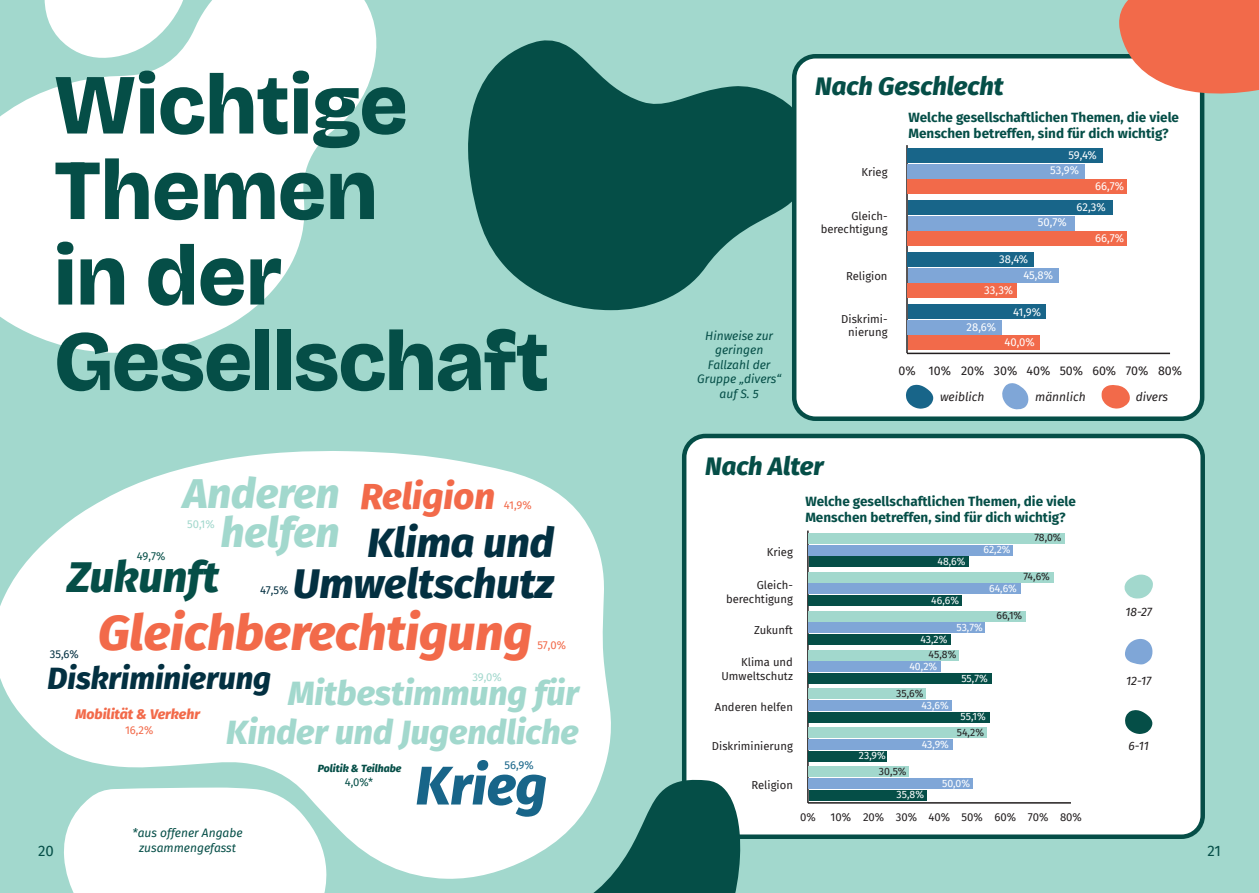
<style>
.page{position:relative;width:1259px;height:893px;background:#a2d8cd}
.page>*{position:absolute;margin:0;border:0;box-sizing:border-box;transform-origin:0 0}
.t1{font:800 85.5px/85.5px "Bricolage Grotesque 96 pt";color:#054e47}
.t2{font:italic 800 54.3px "Fira Sans";color:#186589}
.t3{font:italic 800 49.65px "Fira Sans";color:#f26a4a}
.t4{font:italic 800 43.2px "Fira Sans";color:#054e47}
.t5{font:italic 800 42px/39px "Fira Sans";color:#a2d8cd;text-align:right}
.t6{font:italic 800 41.25px/40.5px "Fira Sans";color:#033041;text-align:right}
.t7{font:italic 800 36.45px "Fira Sans";color:#f26a4a}
.t8{font:italic 800 33.9px/39px "Fira Sans";color:#a2d8cd;text-align:right}
.t9{font:italic 800 30.9px "Fira Sans";color:#033041}
.t10{font:italic 800 25.5px "Fira Sans";color:#054e47}
.t11{font:15px "Fira Sans";color:#054e47}
.t12{font:italic 800 14.1px "Fira Sans";color:#f26a4a}
.t13{font:700 13.5px/16.2px "Fira Sans";color:#054e47}
.t14{font:12.45px "Fira Sans";color:#231f20}
.t15{font:italic 12px/14.4px "Fira Sans";color:#054e47;text-align:center}
.t16{font:italic 12px "Fira Sans";color:#231f20}
.t17{font:11.25px/13.5px "Fira Sans";color:#231f20;text-align:right}
.t18{font:11.25px/15.3px "Fira Sans";color:#fff}
.t19{font:11.25px "Fira Sans";color:#f26a4a}
.t20{font:11.25px "Fira Sans";color:#054e47}
.t21{font:11.25px "Fira Sans";color:#a2d8cd}
.t22{font:11.25px "Fira Sans";color:#033041}
.t23{font:11.25px "Fira Sans";color:#186589}
.t24{font:10.5px "Fira Sans";letter-spacing:-.005em;color:#fff}
.t25{font:10.5px "Fira Sans";color:#231f20}
.t26{font:italic 800 10.5px "Fira Sans";color:#054e47}
</style>
<div class="page">
<svg style="left:468px;top:40px;width:336px;height:270px;fill:#054e47"></svg>
<svg style="left:0;top:451px;width:611px;height:428px;fill:#fff"></svg>
<svg style="left:63px;top:787px;width:264px;height:106px"></svg>
<svg style="left:0;top:0;width:377px;height:353px;fill:#fff"></svg>
<svg style="left:44px;top:0;width:147px;height:60px"></svg>
<div style="left:684px;top:436px;width:518px;height:401px;background:#fff;border-radius:21px"></div>
<div style="left:682px;top:434px;width:523px;height:405px;border:4px solid #054e47;border-radius:21px"></div>
<div style="left:794px;top:56px;width:408px;height:363px;background:#fff;border-radius:21px"></div>
<div style="left:792px;top:54px;width:412px;height:367px;border:4px solid #054e47;border-radius:21px"></div>
<svg style="left:540px;top:779px;width:200px;height:114px"></svg>
<svg style="left:1124px;top:574px;width:29px;height:25px"></svg>
<svg style="left:1125px;top:639px;width:27px;height:25px"></svg>
<svg style="left:1125px;top:710px;width:27px;height:24px"></svg>
<hr style="left:907px;top:353px;width:263px;height:1px;background:#231f20">
<hr style="left:906px;top:145px;width:1px;height:208px;background:#231f20">
<div style="left:907px;top:180px;width:220px;height:14px;background:#f26a4a"></div>
<div style="left:907px;top:232px;width:220px;height:14px;background:#f26a4a"></div>
<div style="left:907px;top:284px;width:110px;height:14px;background:#f26a4a"></div>
<div style="left:907px;top:336px;width:132px;height:14px;background:#f26a4a"></div>
<div style="left:907px;top:164px;width:178px;height:14px;background:#7fa6d7"></div>
<div style="left:907px;top:216px;width:167px;height:14px;background:#7fa6d7"></div>
<div style="left:907px;top:268px;width:151px;height:14px;background:#7fa6d7"></div>
<div style="left:907px;top:320px;width:94px;height:14px;background:#7fa6d7"></div>
<div style="left:907px;top:148px;width:196px;height:15px;background:#186589"></div>
<div style="left:907px;top:200px;width:205px;height:15px;background:#186589"></div>
<div style="left:907px;top:252px;width:127px;height:15px;background:#186589"></div>
<div style="left:907px;top:304px;width:138px;height:15px;background:#186589"></div>
<hr style="left:808px;top:802px;width:263px;height:2px;background:#231f20">
<hr style="left:807px;top:531px;width:1px;height:272px;background:#231f20">
<div style="left:808px;top:556px;width:160px;height:11px;background:#054e47"></div>
<div style="left:808px;top:595px;width:154px;height:11px;background:#054e47"></div>
<div style="left:808px;top:634px;width:142px;height:11px;background:#054e47"></div>
<div style="left:808px;top:673px;width:183px;height:11px;background:#054e47"></div>
<div style="left:808px;top:712px;width:182px;height:11px;background:#054e47"></div>
<div style="left:808px;top:751px;width:79px;height:10px;background:#054e47"></div>
<div style="left:808px;top:790px;width:118px;height:10px;background:#054e47"></div>
<div style="left:808px;top:545px;width:205px;height:10px;background:#7fa6d7"></div>
<div style="left:808px;top:584px;width:213px;height:10px;background:#7fa6d7"></div>
<div style="left:808px;top:623px;width:177px;height:10px;background:#7fa6d7"></div>
<div style="left:808px;top:661px;width:133px;height:11px;background:#7fa6d7"></div>
<div style="left:808px;top:700px;width:144px;height:11px;background:#7fa6d7"></div>
<div style="left:808px;top:739px;width:145px;height:11px;background:#7fa6d7"></div>
<div style="left:808px;top:778px;width:165px;height:11px;background:#7fa6d7"></div>
<div style="left:808px;top:533px;width:257px;height:11px;background:#a2d8cd"></div>
<div style="left:808px;top:572px;width:246px;height:10px;background:#a2d8cd"></div>
<div style="left:808px;top:611px;width:218px;height:10px;background:#a2d8cd"></div>
<div style="left:808px;top:650px;width:151px;height:10px;background:#a2d8cd"></div>
<div style="left:808px;top:689px;width:117px;height:10px;background:#a2d8cd"></div>
<div style="left:808px;top:728px;width:179px;height:10px;background:#a2d8cd"></div>
<div style="left:808px;top:766px;width:101px;height:11px;background:#a2d8cd"></div>
<svg style="left:1002px;top:383px;width:26px;height:27px"></svg>
<svg style="left:1101px;top:385px;width:29px;height:24px"></svg>
<svg style="left:906px;top:385px;width:27px;height:24px"></svg>
<svg style="left:1119px;top:0;width:140px;height:95px"></svg>
<h1 class="t1" style="left:54px;top:60px;width:496px">Wichtige<br>Themen<br>in der<br>Gesellschaft</h1>
<h3 class="t5" style="left:183px;top:470px;width:158px">Anderen helfen</h3>
<h3 class="t7" style="left:360px;top:465px;width:136px">Religion</h3>
<p class="t19" style="left:504px;top:497px;width:29px">41,9%</p>
<p class="t21" style="left:187px;top:516px;width:29px">50,1%</p>
<h3 class="t6" style="left:293px;top:519px;width:262px">Klima und<br>Umweltschutz</h3>
<p class="t20" style="left:137px;top:547px;width:30px">49,7%</p>
<h3 class="t4" style="left:67px;top:539px;width:153px">Zukunft</h3>
<p class="t22" style="left:260px;top:582px;width:30px">47,5%</p>
<p class="t22" style="left:50px;top:645px;width:31px">35,6%</p>
<h3 class="t3" style="left:98px;top:590px;width:435px">Gleichberechtigung</h3>
<p class="t19" style="left:537px;top:636px;width:30px">57,0%</p>
<h3 class="t9" style="left:48px;top:651px;width:225px">Diskriminierung</h3>
<p class="t21" style="left:472px;top:669px;width:31px">39,0%</p>
<h3 class="t8" style="left:226px;top:671px;width:354px">Mitbestimmung für<br>Kinder und Jugendliche</h3>
<p class="t12" style="left:75px;top:702px;width:126px">Mobilität &amp; Verkehr</p>
<p class="t19" style="left:125px;top:722px;width:30px">16,2%</p>
<p class="t26" style="left:318px;top:759px;width:85px">Politik &amp; Teilhabe</p>
<p class="t20" style="left:345px;top:774px;width:30px">4,0%*</p>
<h2 class="t2" style="left:416px;top:738px;width:133px">Krieg</h2>
<p class="t23" style="left:504px;top:756px;width:31px">56,9%</p>
<p class="t15" style="left:697px;top:328px;width:85px">Hinweise zur geringen<br>Fallzahl der<br>Gruppe „divers“ auf S. 5</p>
<h3 class="t10" style="left:815px;top:64px;width:190px">Nach Geschlecht</h3>
<p class="t13" style="left:908px;top:108px;width:272px">Welche gesellschaftlichen Themen, die viele<br>Menschen betreffen, sind für dich wichtig?</p>
<p class="t17" style="left:861px;top:165px;width:28px">Krieg</p>
<p class="t17" style="left:820px;top:209px;width:68px">Gleich&shy;berechtigung</p>
<p class="t17" style="left:846px;top:269px;width:43px">Religion</p>
<p class="t17" style="left:841px;top:312px;width:48px">Diskrimi&shy;nierung</p>
<p class="t18" style="left:1050px;top:147px;width:48px;text-indent:18px">59,4%<br>53,9%</p>
<p class="t18" style="left:1095px;top:178px;width:31px">66,7%</p>
<p class="t18" style="left:1038px;top:214px;width:31px">50,7%</p>
<p class="t18" style="left:1023px;top:250px;width:31px;line-height:16.5px;text-indent:-24px">38,4%<br>45,8%</p>
<p class="t18" style="left:1013px;top:304px;width:29px">41,9%</p>
<p class="t18" style="left:984px;top:282px;width:30px">33,3%</p>
<p class="t18" style="left:966px;top:319px;width:31px">28,6%</p>
<p class="t18" style="left:1004px;top:335px;width:32px">40,0%</p>
<p class="t18" style="left:1076px;top:199px;width:31px">62,3%</p>
<p class="t18" style="left:1095px;top:230px;width:31px">66,7%</p>
<p class="t14" style="left:898px;top:361px;width:285px">0% 10% 20% 30% 40% 50% 60% 70% 80%</p>
<p class="t16" style="left:940px;top:388px;width:46px">weiblich</p>
<p class="t16" style="left:1035px;top:387px;width:52px">männlich</p>
<p class="t16" style="left:1135px;top:387px;width:34px">divers</p>
<h3 class="t10" style="left:705px;top:444px;width:120px">Nach Alter</h3>
<p class="t17" style="left:767px;top:545px;width:28px">Krieg</p>
<p class="t17" style="left:726px;top:578px;width:68px">Gleich&shy;berechtigung</p>
<p class="t17" style="left:754px;top:623px;width:40px">Zukunft</p>
<p class="t17" style="left:721px;top:655px;width:73px">Klima und<br>Umweltschutz</p>
<p class="t17" style="left:715px;top:700px;width:80px">Anderen helfen</p>
<p class="t17" style="left:712px;top:739px;width:82px">Diskriminierung</p>
<p class="t17" style="left:751px;top:778px;width:43px">Religion</p>
<p class="t13" style="left:805px;top:492px;width:272px">Welche gesellschaftlichen Themen, die viele<br>Menschen betreffen, sind für dich wichtig?</p>
<p class="t25" style="left:1034px;top:530px;width:29px">78,0%</p>
<p class="t25" style="left:1023px;top:569px;width:28px">74,6%</p>
<p class="t24" style="left:983px;top:541px;width:29px">62,2%</p>
<p class="t24" style="left:989px;top:580px;width:29px">64,6%</p>
<p class="t24" style="left:937px;top:553px;width:30px">48,6%</p>
<p class="t24" style="left:931px;top:592px;width:29px">46,6%</p>
<p class="t24" style="left:920px;top:631px;width:29px">43,2%</p>
<p class="t24" style="left:961px;top:670px;width:28px">55,7%</p>
<p class="t24" style="left:960px;top:709px;width:27px">55,1%</p>
<p class="t25" style="left:996px;top:608px;width:27px">66,1%</p>
<p class="t24" style="left:956px;top:619px;width:28px">53,7%</p>
<p class="t25" style="left:928px;top:646px;width:29px">45,8%</p>
<p class="t24" style="left:909px;top:658px;width:29px">40,2%</p>
<p class="t24" style="left:921px;top:697px;width:29px">43,6%</p>
<p class="t24" style="left:922px;top:736px;width:29px">43,9%</p>
<p class="t24" style="left:942px;top:775px;width:30px">50,0%</p>
<p class="t25" style="left:896px;top:685px;width:29px">35,6%</p>
<p class="t25" style="left:956px;top:724px;width:29px">54,2%</p>
<p class="t24" style="left:859px;top:748px;width:28px">23,9%</p>
<p class="t25" style="left:879px;top:763px;width:29px">30,5%</p>
<p class="t24" style="left:896px;top:786px;width:29px">35,8%</p>
<p class="t17" style="left:800px;top:810px;width:17px">0%</p>
<p class="t17" style="left:830px;top:810px;width:253px">10% 20% 30% 40% 50% 60% 70% 80%</p>
<p class="t16" style="left:1125px;top:603px;width:28px">18-27</p>
<p class="t16" style="left:1126px;top:672px;width:27px">12-17</p>
<p class="t16" style="left:1128px;top:737px;width:22px">6-11</p>
<p class="t15" style="left:133px;top:826px;width:111px">*aus offener Angabe zusammengefasst</p>
<h3 class="t11" style="left:38px;top:839px;width:17px">20</h3>
<h3 class="t11" style="left:1207px;top:839px;width:15px">21</h3>
</div>
